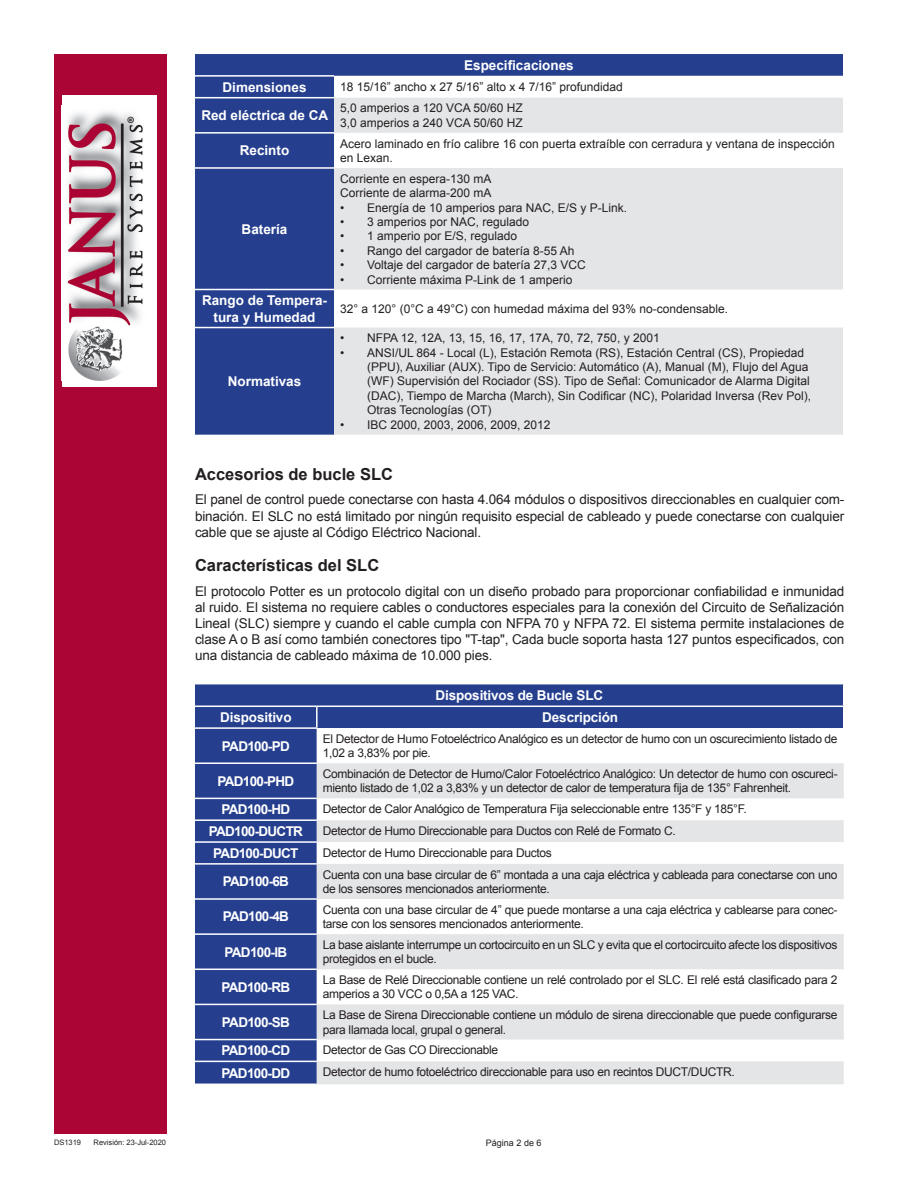
<style>
.page{position:relative;width:918px;height:1188px;background:#fff}
.page>*{position:absolute;margin:0;border:0;box-sizing:border-box;transform-origin:0 0}
.t1{font:700 16.5px "Arial";color:#231f20}
.t2{font:13.5px/16.2px "Arial";letter-spacing:-.01em;color:#231f20;text-align:justify}
.t3{font:700 13.5px/16.2px "Arial";letter-spacing:-.01em;color:#fff;text-align:center}
.t4{font:700 13.5px "Arial";letter-spacing:-.05em;color:#fff}
.t5{font:12px/14.4px "Arial";letter-spacing:-.025em;color:#231f20}
.t6{font:12px/14.4px "Arial";color:#231f20}
.t7{font:9px "Arial";color:#231f20}
.t8{font:7.5px "Arial";color:#231f20}
</style>
<div class="page">
<div style="left:54px;top:54px;width:112px;height:1080px;background:#ab0535"></div>
<div style="left:62px;top:95px;width:95px;height:292px;background:#fff"></div>
<img style="left:67px;top:111px;width:76px;height:269px">
<div style="left:195px;top:54px;width:648px;height:381px;background:#253f8e"></div>
<svg style="left:334px;top:76px;width:509px;height:22px"></svg>
<svg style="left:334px;top:98px;width:509px;height:337px;fill:#e4e5e7"></svg>
<hr style="left:195px;top:75px;width:139px;height:2px;background:#fff">
<hr style="left:195px;top:97px;width:139px;height:1px;background:#fff">
<hr style="left:195px;top:132px;width:139px;height:2px;background:#fff">
<hr style="left:195px;top:167px;width:139px;height:2px;background:#fff">
<hr style="left:195px;top:289px;width:139px;height:1px;background:#fff">
<hr style="left:195px;top:327px;width:139px;height:1px;background:#fff">
<div style="left:195px;top:684px;width:648px;height:400px;background:#253f8e"></div>
<svg style="left:317px;top:728px;width:526px;height:35px"></svg>
<svg style="left:317px;top:763px;width:527px;height:321px;fill:#e4e5e7"></svg>
<hr style="left:316px;top:707px;width:2px;height:20px;background:#fff">
<hr style="left:195px;top:727px;width:123px;height:2px;background:#fff">
<hr style="left:195px;top:762px;width:122px;height:2px;background:#fff">
<hr style="left:195px;top:798px;width:122px;height:1px;background:#fff">
<hr style="left:195px;top:819px;width:122px;height:2px;background:#fff">
<hr style="left:195px;top:841px;width:122px;height:2px;background:#fff">
<hr style="left:195px;top:863px;width:122px;height:2px;background:#fff">
<hr style="left:195px;top:898px;width:122px;height:2px;background:#fff">
<hr style="left:195px;top:933px;width:122px;height:2px;background:#fff">
<hr style="left:195px;top:969px;width:122px;height:1px;background:#fff">
<hr style="left:195px;top:1004px;width:122px;height:1px;background:#fff">
<hr style="left:195px;top:1039px;width:122px;height:1px;background:#fff">
<hr style="left:195px;top:1061px;width:122px;height:1px;background:#fff">
<hr style="left:195px;top:706px;width:122px;height:1px;background:#fff">
<hr style="left:317px;top:706px;width:527px;height:1px;background:#fff">
<p class="t8" style="left:54px;top:1138px;width:29px">DS1319</p>
<p class="t8" style="left:94px;top:1138px;width:74px">Revisión: 23-Jul-2020</p>
<p class="t3" style="left:464px;top:57px;width:111px">Especificaciones</p>
<p class="t3" style="left:223px;top:79px;width:86px">Dimensiones</p>
<p class="t6" style="left:340px;top:80px;width:284px">18 15/16” ancho x 27 5/16” alto x 4 7/16” profundidad</p>
<p class="t3" style="left:201px;top:108px;width:128px">Red eléctrica de CA</p>
<p class="t6" style="left:340px;top:101px;width:184px">5,0 amperios a 120 VCA 50/60 HZ<br>3,0 amperios a 240 VCA 50/60 HZ</p>
<p class="t3" style="left:240px;top:143px;width:51px">Recinto</p>
<p class="t6" style="left:340px;top:136px;width:496px">Acero laminado en frío calibre 16 con puerta extraíble con cerradura y ventana de inspección en Lexan.</p>
<p class="t3" style="left:242px;top:221px;width:47px">Batería</p>
<p class="t6" style="left:340px;top:171px;width:153px">Corriente en espera-130 mA<br>Corriente de alarma-200 mA</p>
<p class="t6" style="left:340px;top:200px;width:289px">• Energía de 10 amperios para NAC, E/S y P-Link.</p>
<p class="t6" style="left:340px;top:215px;width:191px">• 3 amperios por NAC, regulado</p>
<p class="t6" style="left:340px;top:229px;width:179px">• 1 amperio por E/S, regulado</p>
<p class="t6" style="left:340px;top:243px;width:236px">• Rango del cargador de batería 8-55 Ah</p>
<p class="t6" style="left:340px;top:258px;width:247px">• Voltaje del cargador de batería 27,3 VCC</p>
<p class="t6" style="left:340px;top:272px;width:234px">• Corriente máxima P-Link de 1 amperio</p>
<p class="t3" style="left:202px;top:293px;width:127px">Rango de Tempera&shy;tura y Humedad</p>
<p class="t6" style="left:340px;top:302px;width:390px">32° a 120° (0°C a 49°C) con humedad máxima del 93% no-condensable.</p>
<p class="t3" style="left:228px;top:374px;width:75px">Normativas</p>
<p class="t6" style="left:340px;top:331px;width:321px">• NFPA 12, 12A, 13, 15, 16, 17, 17A, 70, 72, 750, y 2001</p>
<p class="t6" style="left:367px;top:345px;width:446px;text-indent:-27px">• ANSI/UL 864 - Local (L), Estación Remota (RS), Estación Central (CS), Propiedad (PPU), Auxiliar (AUX). Tipo de Servicio: Automático (A), Manual (M), Flujo del Agua (WF) Supervisión del Rociador (SS). Tipo de Señal: Comunicador de Alarma Digital (DAC), Tiempo de Marcha (March), Sin Codificar (NC), Polaridad Inversa (Rev Pol), Otras Tecnologías (OT)</p>
<p class="t6" style="left:340px;top:417px;width:212px">• IBC 2000, 2003, 2006, 2009, 2012</p>
<h1 class="t1" style="left:195px;top:463px;width:200px">Accesorios de bucle SLC</h1>
<p class="t2" style="left:195px;top:492px;width:651px">El panel de control puede conectarse con hasta 4.064 módulos o dispositivos direccionables en cualquier com&shy;binación. El SLC no está limitado por ningún requisito especial de cableado y puede conectarse con cualquier cable que se ajuste al Código Eléctrico Nacional.</p>
<h1 class="t1" style="left:195px;top:554px;width:186px">Características del SLC</h1>
<p class="t2" style="left:195px;top:583px;width:651px">El protocolo Potter es un protocolo digital con un diseño probado para proporcionar confiabilidad e inmunidad al ruido. El sistema no requiere cables o conductores especiales para la conexión del Circuito de Señalización Lineal (SLC) siempre y cuando el cable cumpla con NFPA 70 y NFPA 72. El sistema permite instalaciones de clase A o B así como también conectores tipo "T-tap", Cada bucle soporta hasta 127 puntos especificados, con una distancia de cableado máxima de 10.000 pies.</p>
<p class="t3" style="left:435px;top:688px;width:169px">Dispositivos de Bucle SLC</p>
<p class="t3" style="left:220px;top:710px;width:73px">Dispositivo</p>
<p class="t3" style="left:542px;top:710px;width:77px">Descripción</p>
<p class="t4" style="left:222px;top:737px;width:69px">PAD100-PD</p>
<p class="t5" style="left:323px;top:732px;width:516px">El Detector de Humo Fotoeléctrico Analógico es un detector de humo con un oscurecimiento listado de<br>1,02 a 3,83% por pie.</p>
<p class="t4" style="left:217px;top:772px;width:78px">PAD100-PHD</p>
<p class="t5" style="left:323px;top:767px;width:516px">Combinación de Detector de Humo/Calor Fotoeléctrico Analógico: Un detector de humo con oscureci&shy;miento listado de 1,02 a 3,83% y un detector de calor de temperatura fija de 135° Fahrenheit.</p>
<p class="t4" style="left:222px;top:800px;width:70px">PAD100-HD</p>
<p class="t5" style="left:323px;top:802px;width:425px">Detector de Calor Analógico de Temperatura Fija seleccionable entre 135°F y 185°F.</p>
<p class="t4" style="left:209px;top:822px;width:96px">PAD100-DUCTR</p>
<p class="t5" style="left:323px;top:824px;width:354px">Detector de Humo Direccionable para Ductos con Relé de Formato C.</p>
<p class="t4" style="left:213px;top:844px;width:87px">PAD100-DUCT</p>
<p class="t5" style="left:323px;top:845px;width:231px">Detector de Humo Direccionable para Ductos</p>
<p class="t4" style="left:223px;top:873px;width:68px">PAD100-6B</p>
<p class="t5" style="left:323px;top:867px;width:516px">Cuenta con una base circular de 6” montada a una caja eléctrica y cableada para conectarse con uno de los sensores mencionados anteriormente.</p>
<p class="t4" style="left:223px;top:908px;width:68px">PAD100-4B</p>
<p class="t5" style="left:323px;top:902px;width:516px">Cuenta con una base circular de 4” que puede montarse a una caja eléctrica y cablearse para conec&shy;tarse con los sensores mencionados anteriormente.</p>
<p class="t4" style="left:225px;top:943px;width:64px">PAD100-IB</p>
<p class="t5" style="left:323px;top:938px;width:516px">La base aislante interrumpe un cortocircuito en un SLC y evita que el cortocircuito afecte los dispositivos protegidos en el bucle.</p>
<p class="t4" style="left:222px;top:978px;width:70px">PAD100-RB</p>
<p class="t5" style="left:323px;top:973px;width:516px">La Base de Relé Direccionable contiene un relé controlado por el SLC. El relé está clasificado para 2 amperios a 30 VCC o 0,5A a 125 VAC.</p>
<p class="t4" style="left:222px;top:1013px;width:69px">PAD100-SB</p>
<p class="t5" style="left:323px;top:1008px;width:516px">La Base de Sirena Direccionable contiene un módulo de sirena direccionable que puede configurarse para llamada local, grupal o general.</p>
<p class="t4" style="left:222px;top:1042px;width:70px">PAD100-CD</p>
<p class="t5" style="left:323px;top:1043px;width:177px">Detector de Gas CO Direccionable</p>
<p class="t4" style="left:222px;top:1064px;width:70px">PAD100-DD</p>
<p class="t5" style="left:323px;top:1065px;width:414px">Detector de humo fotoeléctrico direccionable para uso en recintos DUCT/DUCTR.</p>
<p class="t7" style="left:486px;top:1137px;width:57px">Página 2 de 6</p>
</div>
